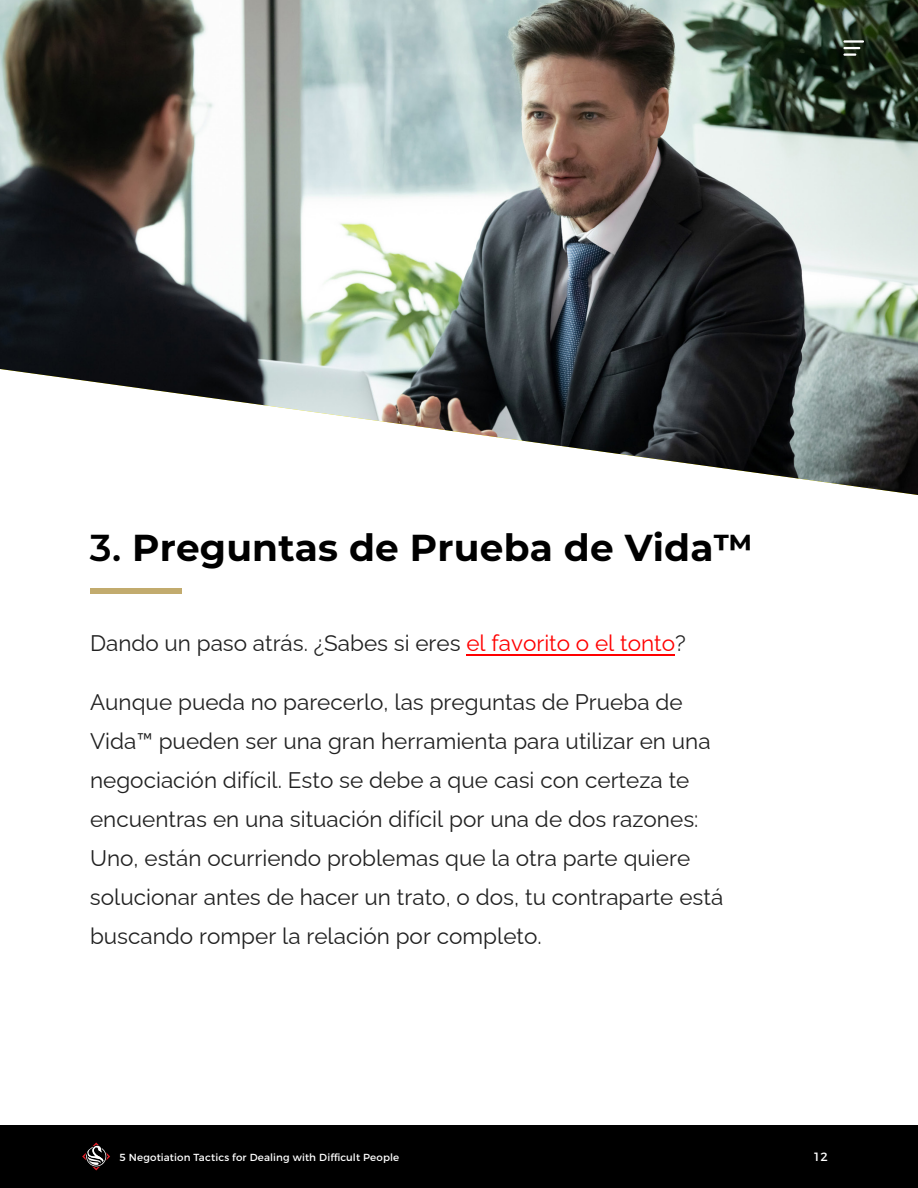
<style>
.page{position:relative;width:918px;height:1188px;background:#fff}
.page>*{position:absolute;margin:0;border:0;box-sizing:border-box;transform-origin:0 0}
.intro_main_text{font:700 37.5px "Montserrat";letter-spacing:.005em;color:#000}
.Body{font:22.5px/39px "Raleway";color:#212121}
.t1{font:12px "Montserrat";color:#fff}
.t2{font:10.2px "Montserrat";letter-spacing:.01em;color:#fff}
.s1{font-weight:600}
.s2{color:#f00}
</style>
<div class="page">
<div style="left:90px;top:588px;width:92px;height:6px;background:#c2ab6e"></div>
<img style="left:0;top:0;width:918px;height:495px">
<div style="left:0;top:1125px;width:918px;height:63px;background:#000"></div>
<svg style="left:82px;top:1142px;width:28px;height:28px"></svg>
<svg style="left:843px;top:47px;width:17px;height:9px"></svg>
<hr style="left:843px;top:40px;width:21px;height:3px;background:#fff">
<hr style="left:466px;top:654px;width:209px;height:1px;background:#f00">
<p class="intro_main_text" style="left:90px;top:520px;width:664px"><span class="s1">3.</span> Preguntas de Prueba de Vida™</p>
<p class="Body" style="left:90px;top:621px;width:597px">Dando un paso atrás. ¿Sabes si eres <span class="s2">el favorito o el tonto</span>?</p>
<p class="Body" style="left:90px;top:680px;width:635px">Aunque pueda no parecerlo, las preguntas de Prueba de Vida™ pueden ser una gran herramienta para utilizar en una negociación difícil. Esto se debe a que casi con certeza te encuentras en una situación difícil por una de dos razones:<br>Uno, están ocurriendo problemas que la otra parte quiere solucionar antes de hacer un trato, o dos, tu contraparte está buscando romper la relación por completo.</p>
<p class="t2" style="left:120px;top:1149px;width:281px">5 Negotiation Tactics for Dealing with Difficult People</p>
<p class="t1" style="left:813px;top:1147px;width:16px">12</p>
</div>
